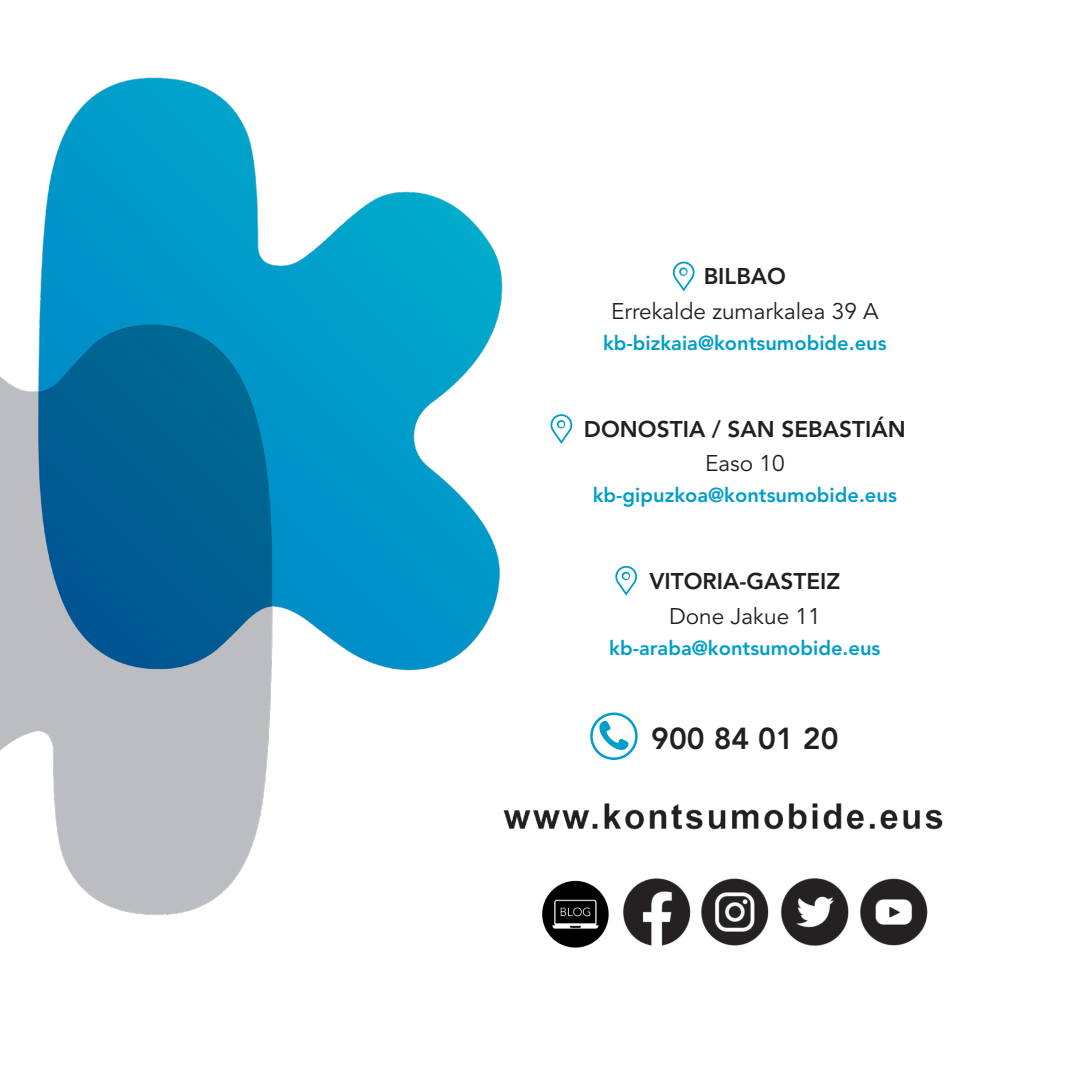
<style>
.page{position:relative;width:1078px;height:1078px;background:#fff}
.page>*{position:absolute;margin:0;border:0;box-sizing:border-box;transform-origin:0 0}
.t1{font:800 30.2px "Avenir LT Std";color:#231f20}
.t2{font:800 22.6px "Avenir LT Std";color:#231f20}
.t3{font:22.6px "Avenir LT Std";color:#231f20}
.t4{font:800 20px "Avenir LT Std";color:#019ec9}
</style>
<div class="page">
<div style="left:590px;top:712px;width:47px;height:47px;border:3px solid #019ec9;border-radius:50%"></div>
<img style="left:507px;top:803px;width:436px;height:27px">
<img style="left:0;top:77px;width:507px;height:838px">
<svg style="left:596px;top:720px;width:32px;height:33px"></svg>
<img style="left:623px;top:878px;width:68px;height:68px">
<img style="left:542px;top:880px;width:67px;height:68px">
<img style="left:701px;top:878px;width:68px;height:68px">
<img style="left:860px;top:878px;width:68px;height:68px">
<img style="left:781px;top:878px;width:68px;height:68px">
<svg style="left:672px;top:261px;width:22px;height:30px"></svg>
<svg style="left:550px;top:414px;width:22px;height:30px"></svg>
<svg style="left:615px;top:565px;width:22px;height:30px"></svg>
<p class="t2" style="left:703px;top:263px;width:84px">BILBAO</p>
<p class="t3" style="left:611px;top:298px;width:269px">Errekalde zumarkalea 39 A</p>
<p class="t4" style="left:603px;top:331px;width:285px">kb-bizkaia@kontsumobide.eus</p>
<p class="t2" style="left:584px;top:415px;width:323px">DONOSTIA / SAN SEBASTIÁN</p>
<p class="t3" style="left:705px;top:450px;width:81px">Easo 10</p>
<p class="t4" style="left:592px;top:483px;width:305px">kb-gipuzkoa@kontsumobide.eus</p>
<p class="t2" style="left:649px;top:568px;width:192px">VITORIA-GASTEIZ</p>
<p class="t3" style="left:669px;top:602px;width:153px">Done Jakue 11</p>
<p class="t4" style="left:609px;top:636px;width:273px">kb-araba@kontsumobide.eus</p>
<p class="t1" style="left:651px;top:720px;width:189px">900 84 01 20</p>
</div>
